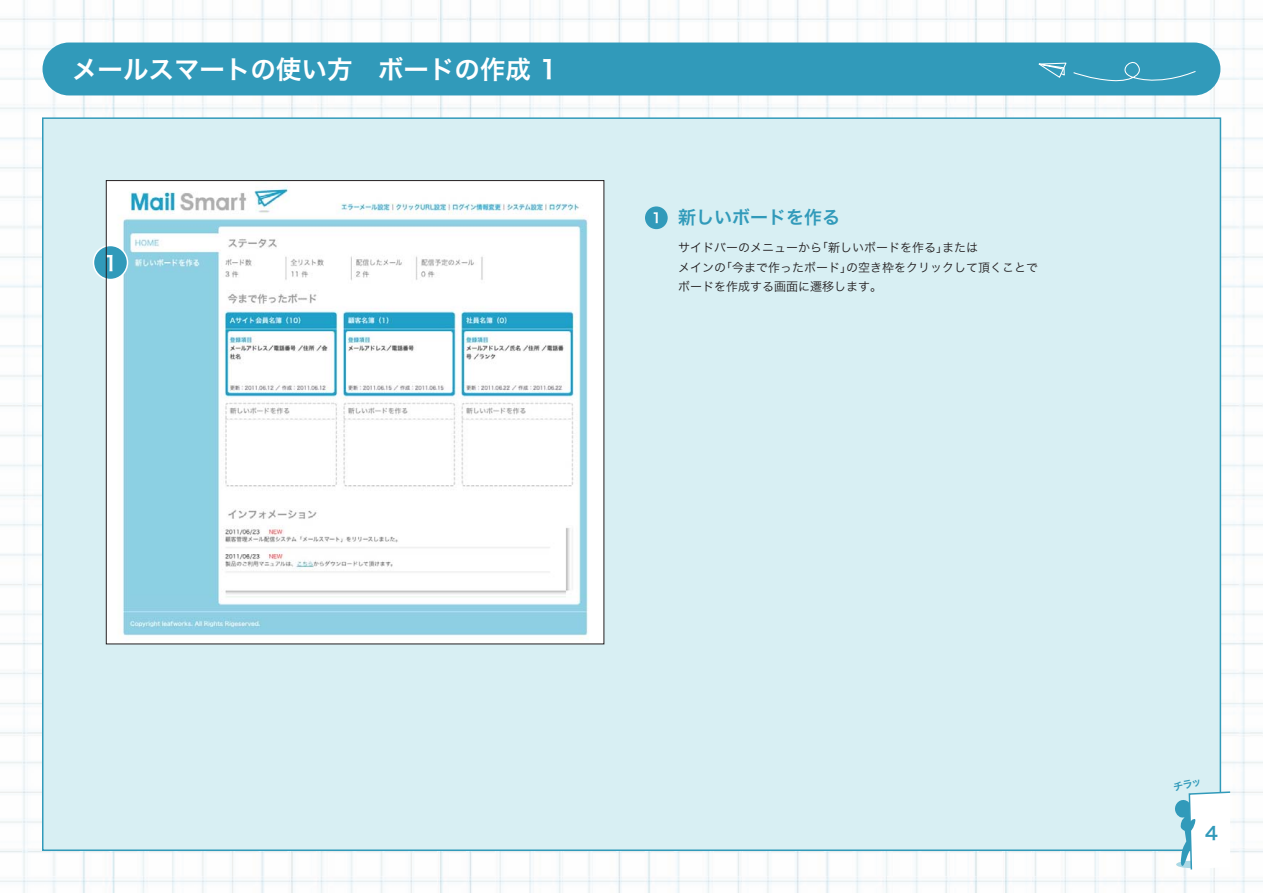
<style>
.page{position:relative;width:1263px;height:893px;background:#fff}
.page>*{position:absolute;margin:0;border:0;box-sizing:border-box;transform-origin:0 0}
.t1{font:25.5px "Hira Kaku Pro W6";color:#fff}
.t2{font:20.4px "Hira Kaku Pro W6";color:#fff}
.t3{font:18px "Hira Kaku Pro W6";color:#319aba}
.t4{font:12px/19.5px "Hira Kaku Pro W3";color:#231f20}
.s1{font-size:13.65px;color:#fff}
</style>
<div class="page">
<img style="left:0;top:0;width:1263px;height:893px">
<div style="left:43px;top:118px;width:1177px;height:732px;background:#d8eff3"></div>
<div style="left:43px;top:43px;width:1177px;height:52px;background:#319aba"></div>
<svg style="left:1002px;top:57px;width:194px;height:28px;background:#3c9fbd"></svg>
<img style="left:108px;top:182px;width:494px;height:460px">
<div style="left:645px;top:206px;width:23px;height:23px;background:#319aba;border-radius:50%"></div>
<div style="left:93px;top:245px;width:35px;height:35px;background:#319aba;border-radius:50%"></div>
<div style="left:93px;top:245px;width:35px;height:35px;border:2px solid #fff;border-radius:50%"></div>
<svg style="left:1173px;top:779px;width:59px;height:92px"></svg>
<p class="t1" style="left:72px;top:46px;width:487px">メールスマートの使い方　ボードの作成 1</p>
<p class="t2" style="left:104px;top:245px;width:16px">1</p>
<p class="t3" style="left:652px;top:201px;width:190px"><span class="s1">1</span> 新しいボードを作る</p>
<p class="t4" style="left:678px;top:237px;width:361px">サイドバーのメニューから「新しいボードを作る」または<br>メインの「今まで作ったボード」の空き枠をクリックして頂くことでボードを作成する画面に遷移します。</p>
<p class="t3" style="left:1205px;top:817px;width:14px">4</p>
</div>
